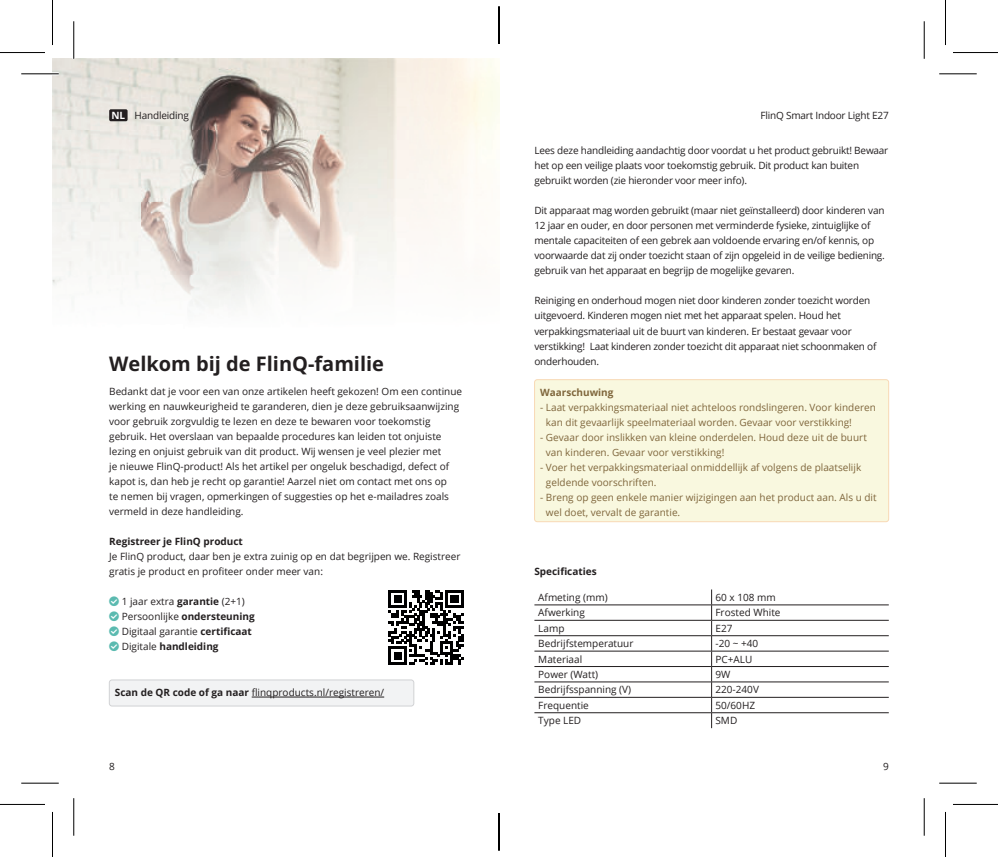
<style>
.page{position:relative;width:998px;height:857px;background:#fff}
.page>*{position:absolute;margin:0;border:0;box-sizing:border-box;transform-origin:0 0}
.t1{font:700 20px "Open Sans";color:#231f20}
.t2{font:10px/15px "Open Sans";color:#231f20}
.t3{font:10px/15px "Open Sans";letter-spacing:-.02em;color:#231f20}
.t4{font:10px/15px "Open Sans";color:#7f663c}
.t5{font:700 10px "Open Sans";color:#231f20}
.t6{font:700 10px "Open Sans";color:#7f663c}
.s1{font-weight:700;color:#fff}
.s2{font-weight:700}
</style>
<div class="page">
<img style="left:52px;top:58px;width:447px;height:248px">
<div style="left:109px;top:679px;width:305px;height:26px;background:#f2f3f4;border-radius:3px"></div>
<hr style="left:252px;top:696px;width:132px;height:1px;background:#231f20">
<div style="left:109px;top:679px;width:305px;height:26px;border:1px solid #d1d2d4;border-radius:3px"></div>
<svg style="left:389px;top:590px;width:75px;height:74px"></svg>
<div style="left:109px;top:109px;width:19px;height:12px;background:#231f20;border-radius:2px"></div>
<hr style="left:534px;top:604px;width:178px;height:1px;background:#231f20">
<hr style="left:712px;top:604px;width:177px;height:1px;background:#231f20">
<hr style="left:534px;top:619px;width:178px;height:1px;background:#231f20">
<hr style="left:712px;top:619px;width:177px;height:1px;background:#231f20">
<hr style="left:534px;top:635px;width:178px;height:1px;background:#231f20">
<hr style="left:712px;top:635px;width:177px;height:1px;background:#231f20">
<hr style="left:534px;top:650px;width:178px;height:1px;background:#231f20">
<hr style="left:712px;top:650px;width:177px;height:1px;background:#231f20">
<hr style="left:534px;top:665px;width:178px;height:1px;background:#231f20">
<hr style="left:712px;top:665px;width:177px;height:1px;background:#231f20">
<hr style="left:534px;top:681px;width:178px;height:1px;background:#231f20">
<hr style="left:712px;top:681px;width:177px;height:1px;background:#231f20">
<hr style="left:534px;top:696px;width:178px;height:1px;background:#231f20">
<hr style="left:712px;top:696px;width:177px;height:1px;background:#231f20">
<hr style="left:534px;top:712px;width:178px;height:1px;background:#231f20">
<hr style="left:712px;top:712px;width:177px;height:1px;background:#231f20">
<svg style="left:711px;top:589px;width:1px;height:138px"></svg>
<div style="left:535px;top:379px;width:354px;height:142px;background:#f9f8df;border-radius:3px"></div>
<div style="left:534px;top:379px;width:355px;height:142px;border:1px solid #f8d9b5;border-radius:3px"></div>
<hr style="left:21px;top:72px;width:38px;height:3px;background:#fff">
<hr style="left:72px;top:21px;width:3px;height:38px;background:#fff">
<hr style="left:21px;top:73px;width:38px;height:1px;background:#000">
<hr style="left:939px;top:73px;width:38px;height:1px;background:#000">
<hr style="left:21px;top:782px;width:38px;height:1px;background:#000">
<hr style="left:939px;top:782px;width:38px;height:1px;background:#000">
<hr style="left:73px;top:21px;width:1px;height:38px;background:#000">
<hr style="left:73px;top:797px;width:1px;height:38px;background:#000">
<hr style="left:924px;top:21px;width:1px;height:38px;background:#000">
<hr style="left:924px;top:797px;width:1px;height:38px;background:#000">
<hr style="left:0;top:52px;width:45px;height:1px;background:#000">
<hr style="left:953px;top:52px;width:45px;height:1px;background:#000">
<hr style="left:0;top:803px;width:45px;height:1px;background:#000">
<hr style="left:953px;top:803px;width:45px;height:1px;background:#000">
<hr style="left:52px;top:0;width:1px;height:45px;background:#000">
<hr style="left:52px;top:811px;width:1px;height:45px;background:#000">
<hr style="left:945px;top:0;width:1px;height:45px;background:#000">
<hr style="left:945px;top:811px;width:1px;height:45px;background:#000">
<svg style="left:498px;top:16px;width:1px;height:28px"></svg>
<svg style="left:498px;top:813px;width:1px;height:28px"></svg>
<hr style="left:499px;top:6px;width:1px;height:38px;background:#000">
<hr style="left:499px;top:812px;width:1px;height:38px;background:#000">
<p class="t3" style="left:111px;top:107px;width:79px"><span class="s1">NL</span> Handleiding</p>
<p class="t3" style="left:761px;top:109px;width:130px">FlinQ Smart Indoor Light E27</p>
<p class="t3" style="left:534px;top:143px;width:355px">Lees deze handleiding aandachtig door voordat u het product gebruikt! Bewaar het op een veilige plaats voor toekomstig gebruik. Dit product kan buiten gebruikt worden (zie hieronder voor meer info).</p>
<p class="t3" style="left:534px;top:204px;width:352px">Dit apparaat mag worden gebruikt (maar niet geïnstalleerd) door kinderen van 12 jaar en ouder, en door personen met verminderde fysieke, zintuiglijke of mentale capaciteiten of een gebrek aan voldoende ervaring en/of kennis, op voorwaarde dat zij onder toezicht staan of zijn opgeleid in de veilige bediening. gebruik van het apparaat en begrijp de mogelijke gevaren.</p>
<p class="t3" style="left:534px;top:293px;width:343px">Reiniging en onderhoud mogen niet door kinderen zonder toezicht worden uitgevoerd. Kinderen mogen niet met het apparaat spelen. Houd het verpakkingsmateriaal uit de buurt van kinderen. Er bestaat gevaar voor verstikking! Laat kinderen zonder toezicht dit apparaat niet schoonmaken of onderhouden.</p>
<h1 class="t1" style="left:109px;top:355px;width:276px">Welkom bij de FlinQ-familie</h1>
<p class="t2" style="left:109px;top:383px;width:354px">Bedankt dat je voor een van onze artikelen heeft gekozen! Om een continue werking en nauwkeurigheid te garanderen, dien je deze gebruiksaanwijzing voor gebruik zorgvuldig te lezen en deze te bewaren voor toekomstig gebruik. Het overslaan van bepaalde procedures kan leiden tot onjuiste lezing en onjuist gebruik van dit product. Wij wensen je veel plezier met<br>je nieuwe FlinQ-product! Als het artikel per ongeluk beschadigd, defect of kapot is, dan heb je recht op garantie! Aarzel niet om contact met ons op<br>te nemen bij vragen, opmerkingen of suggesties op het e-mailadres zoals vermeld in deze handleiding.</p>
<p class="t5" style="left:109px;top:537px;width:135px">Registreer je FlinQ product</p>
<p class="t2" style="left:109px;top:548px;width:353px">Je FlinQ product, daar ben je extra zuinig op en dat begrijpen we. Registreer gratis je product en profiteer onder meer van:</p>
<p class="t2" style="left:122px;top:594px;width:134px">1 jaar extra <span class="s2">garantie</span> (2+1)<br>Persoonlijke <span class="s2">ondersteuning<br></span>Digitaal garantie <span class="s2">certificaat<br></span>Digitale <span class="s2">handleiding</span></p>
<p class="t2" style="left:115px;top:684px;width:271px"><span class="s2">Scan de QR code of ga naar</span> flinqproducts.nl/registreren/</p>
<p class="t6" style="left:540px;top:388px;width:75px">Waarschuwing</p>
<p class="t4" style="left:546px;top:400px;width:331px;text-indent:-6px">- Laat verpakkingsmateriaal niet achteloos rondslingeren. Voor kinderen kan dit gevaarlijk speelmateriaal worden. Gevaar voor verstikking!</p>
<p class="t4" style="left:546px;top:429px;width:322px;text-indent:-6px">- Gevaar door inslikken van kleine onderdelen. Houd deze uit de buurt van kinderen. Gevaar voor verstikking!</p>
<p class="t4" style="left:546px;top:460px;width:317px;text-indent:-6px">- Voer het verpakkingsmateriaal onmiddellijk af volgens de plaatselijk geldende voorschriften.</p>
<p class="t4" style="left:546px;top:489px;width:332px;text-indent:-6px">- Breng op geen enkele manier wijzigingen aan het product aan. Als u dit wel doet, vervalt de garantie.</p>
<p class="t5" style="left:534px;top:564px;width:64px">Specificaties</p>
<p class="t2" style="left:538px;top:590px;width:71px">Afmeting (mm)</p>
<p class="t2" style="left:715px;top:590px;width:62px">60 x 108 mm</p>
<p class="t2" style="left:538px;top:606px;width:48px">Afwerking</p>
<p class="t2" style="left:715px;top:606px;width:66px">Frosted White</p>
<p class="t2" style="left:538px;top:621px;width:28px">Lamp</p>
<p class="t2" style="left:715px;top:621px;width:18px">E27</p>
<p class="t2" style="left:538px;top:637px;width:97px">Bedrijfstemperatuur</p>
<p class="t2" style="left:715px;top:637px;width:44px">-20 ~ +40</p>
<p class="t2" style="left:538px;top:652px;width:45px">Materiaal</p>
<p class="t2" style="left:715px;top:652px;width:38px">PC+ALU</p>
<p class="t2" style="left:538px;top:667px;width:61px">Power (Watt)</p>
<p class="t2" style="left:715px;top:667px;width:16px">9W</p>
<p class="t2" style="left:538px;top:683px;width:94px">Bedrijfsspanning (V)</p>
<p class="t2" style="left:715px;top:683px;width:45px">220-240V</p>
<p class="t2" style="left:538px;top:698px;width:52px">Frequentie</p>
<p class="t2" style="left:715px;top:697px;width:41px">50/60HZ</p>
<p class="t2" style="left:538px;top:713px;width:44px">Type LED</p>
<p class="t2" style="left:715px;top:713px;width:23px">SMD</p>
<p class="t2" style="left:109px;top:759px;width:7px">8</p>
<p class="t2" style="left:883px;top:759px;width:7px">9</p>
</div>
